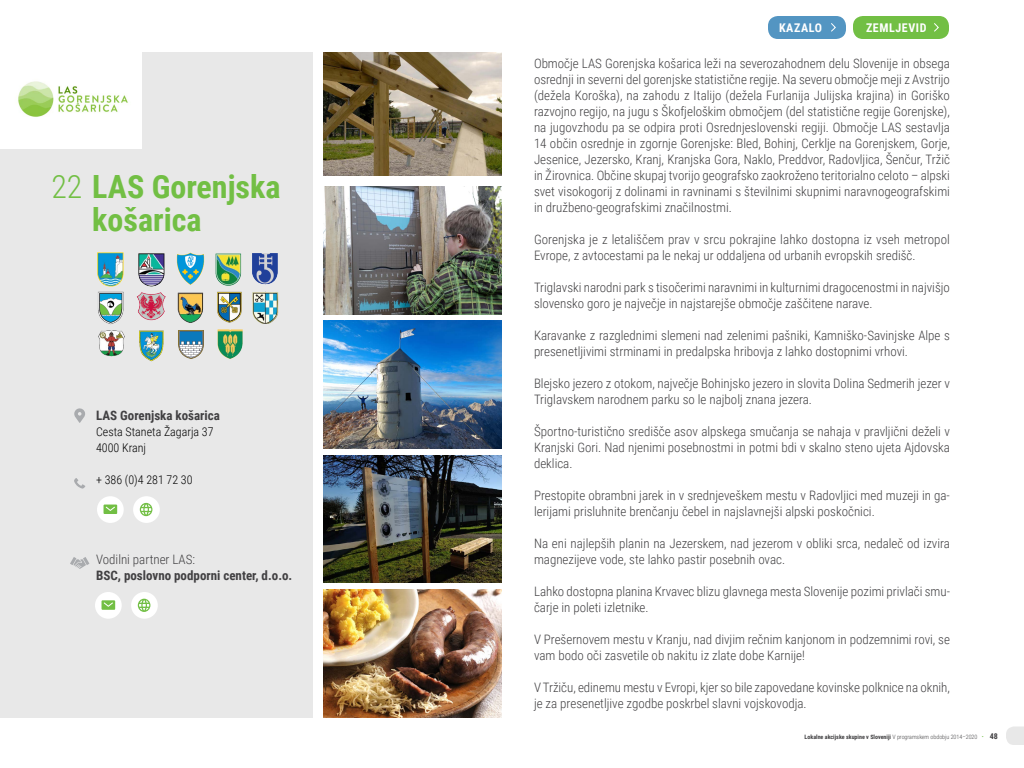
<style>
.page{position:relative;width:1024px;height:768px;background:#fff}
.page>*{position:absolute;margin:0;border:0;box-sizing:border-box;transform-origin:0 0}
.t1{font:700 32px/33px "Roboto Condensed";color:#72bf44}
.t2{font:300 13px/16px "Roboto Condensed";color:#414042}
.t3{font:700 13px "Roboto Condensed";color:#414042}
.t4{font:300 12px/16px "Roboto Condensed";color:#000}
.t5{font:700 12px "Roboto Condensed";letter-spacing:.05em;color:#fff}
.t6{font:700 6px "Roboto Condensed";color:#414042}
.s1{font-weight:300}
.s2{font-size:7px;color:#72bf44}
.s3{font-size:8px}
</style>
<div class="page">
<div style="left:0;top:52px;width:313px;height:666px;background:#e8e8e8"></div>
<svg style="left:1006px;top:726px;width:18px;height:19px"></svg>
<div style="left:0;top:30px;width:142px;height:119px;background:#fff"></div>
<img style="left:324px;top:186px;width:178px;height:129px">
<img style="left:324px;top:321px;width:178px;height:127px">
<img style="left:324px;top:590px;width:178px;height:128px">
<img style="left:324px;top:455px;width:178px;height:128px">
<svg style="left:74px;top:408px;width:11px;height:15px"></svg>
<svg style="left:74px;top:478px;width:11px;height:11px"></svg>
<svg style="left:70px;top:557px;width:19px;height:12px"></svg>
<img style="left:324px;top:52px;width:178px;height:123px">
<div style="left:97px;top:496px;width:27px;height:27px;background:#fff;border-radius:50%"></div>
<svg style="left:104px;top:505px;width:13px;height:9px"></svg>
<div style="left:133px;top:496px;width:27px;height:27px;background:#fff;border-radius:50%"></div>
<svg style="left:140px;top:503px;width:12px;height:13px"></svg>
<div style="left:95px;top:592px;width:27px;height:27px;background:#fff;border-radius:50%"></div>
<svg style="left:102px;top:600px;width:13px;height:10px"></svg>
<div style="left:131px;top:592px;width:27px;height:27px;background:#fff;border-radius:50%"></div>
<svg style="left:138px;top:599px;width:12px;height:13px"></svg>
<img style="left:18px;top:81px;width:110px;height:36px">
<img style="left:97px;top:252px;width:27px;height:34px">
<img style="left:138px;top:253px;width:27px;height:32px">
<img style="left:176px;top:252px;width:29px;height:32px">
<img style="left:215px;top:253px;width:27px;height:31px">
<img style="left:98px;top:286px;width:26px;height:39px">
<img style="left:252px;top:253px;width:26px;height:31px">
<img style="left:136px;top:285px;width:30px;height:36px">
<img style="left:177px;top:284px;width:27px;height:39px">
<img style="left:217px;top:284px;width:62px;height:40px">
<img style="left:98px;top:330px;width:66px;height:32px">
<img style="left:178px;top:329px;width:65px;height:30px">
<div style="left:853px;top:16px;width:96px;height:23px;background:#72bf44;border-radius:10px"></div>
<svg style="left:934px;top:23px;width:5px;height:9px"></svg>
<div style="left:768px;top:16px;width:78px;height:23px;background:#5395c2;border-radius:10px"></div>
<svg style="left:831px;top:23px;width:5px;height:9px"></svg>
<h1 class="t1" style="left:92px;top:169px;width:190px;text-indent:-41px"><span class="s1">22</span> LAS Gorenjska košarica</h1>
<p class="t3" style="left:96px;top:406px;width:125px">LAS Gorenjska košarica</p>
<p class="t4" style="left:96px;top:423px;width:119px">Cesta Staneta Žagarja 37<br>4000 Kranj</p>
<p class="t4" style="left:96px;top:471px;width:98px">+ 386 (0)4 281 72 30</p>
<p class="t2" style="left:96px;top:551px;width:100px">Vodilni partner LAS:</p>
<p class="t3" style="left:96px;top:566px;width:198px">BSC, poslovno podporni center, d.o.o.</p>
<p class="t5" style="left:779px;top:19px;width:45px">KAZALO</p>
<p class="t5" style="left:866px;top:19px;width:62px">ZEMLJEVID</p>
<p class="t2" style="left:534px;top:55px;width:418px;text-align:justify">Območje LAS Gorenjska košarica leži na severozahodnem delu Slovenije in obsega osrednji in severni del gorenjske statistične regije. Na severu območje meji z Avstrijo (dežela Koroška), na zahodu z Italijo (dežela Furlanija Julijska krajina) in Goriško razvojno regijo, na jugu s Škofjeloškim območjem (del statistične regije Gorenjske), na jugovzhodu pa se odpira proti Osrednjeslovenski regiji. Območje LAS sestavlja 14 občin osrednje in zgornje Gorenjske: Bled, Bohinj, Cerklje na Gorenjskem, Gorje, Jesenice, Jezersko, Kranj, Kranjska Gora, Naklo, Preddvor, Radovljica, Šenčur, Tržič in Žirovnica. Občine skupaj tvorijo geografsko zaokroženo teritorialno celoto – alpski svet visokogorij z dolinami in ravninami s številnimi skupnimi naravnogeografskimi in družbeno-geografskimi značilnostmi.</p>
<p class="t2" style="left:534px;top:231px;width:417px">Gorenjska je z letališčem prav v srcu pokrajine lahko dostopna iz vseh metropol<br>Evrope, z avtocestami pa le nekaj ur oddaljena od urbanih evropskih središč.</p>
<p class="t2" style="left:534px;top:279px;width:417px">Triglavski narodni park s tisočerimi naravnimi in kulturnimi dragocenostmi in najvišjo slovensko goro je največje in najstarejše območje zaščitene narave.</p>
<p class="t2" style="left:534px;top:327px;width:417px">Karavanke z razglednimi slemeni nad zelenimi pašniki, Kamniško-Savinjske Alpe s presenetljivimi strminami in predalpska hribovja z lahko dostopnimi vrhovi.</p>
<p class="t2" style="left:534px;top:375px;width:417px">Blejsko jezero z otokom, največje Bohinjsko jezero in slovita Dolina Sedmerih jezer v<br>Triglavskem narodnem parku so le najbolj znana jezera.</p>
<p class="t2" style="left:534px;top:423px;width:417px;text-align:justify">Športno-turistično središče asov alpskega smučanja se nahaja v pravljični deželi v Kranjski Gori. Nad njenimi posebnostmi in potmi bdi v skalno steno ujeta Ajdovska deklica.</p>
<p class="t2" style="left:534px;top:487px;width:417px">Prestopite obrambni jarek in v srednjeveškem mestu v Radovljici med muzeji in ga&shy;lerijami prisluhnite brenčanju čebel in najslavnejši alpski poskočnici.</p>
<p class="t2" style="left:534px;top:535px;width:418px">Na eni najlepših planin na Jezerskem, nad jezerom v obliki srca, nedaleč od izvira magnezijeve vode, ste lahko pastir posebnih ovac.</p>
<p class="t2" style="left:534px;top:583px;width:418px">Lahko dostopna planina Krvavec blizu glavnega mesta Slovenije pozimi privlači smu&shy;čarje in poleti izletnike.</p>
<p class="t2" style="left:534px;top:631px;width:418px">V Prešernovem mestu v Kranju, nad divjim rečnim kanjonom in podzemnimi rovi, se vam bodo oči zasvetile ob nakitu iz zlate dobe Karnije!</p>
<p class="t2" style="left:534px;top:679px;width:417px">V Tržiču, edinemu mestu v Evropi, kjer so bile zapovedane kovinske polknice na oknih, je za presenetljive zgodbe poskrbel slavni vojskovodja.</p>
<p class="t6" style="left:805px;top:732px;width:195px">Lokalne akcijske skupine v Sloveniji <span class="s1">V programskem obdobju 2014–2020</span> <span class="s2">·</span> <span class="s3">48</span></p>
</div>
